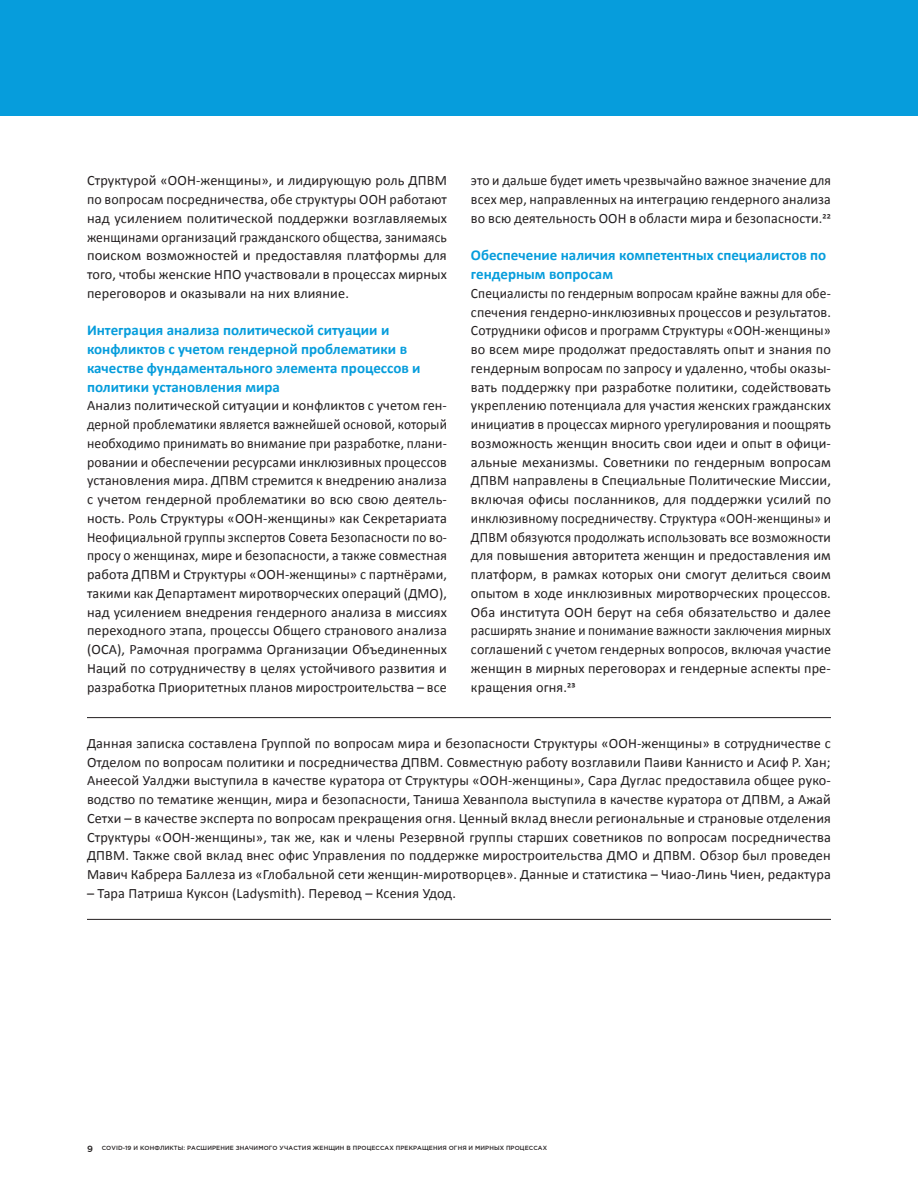
<style>
.page{position:relative;width:918px;height:1188px;background:#fff}
.page>*{position:absolute;margin:0;border:0;box-sizing:border-box;transform-origin:0 0}
.t1{font:700 15px/18.8px "Calibri";color:#069ddc}
.t2{font:14.25px/18.8px "Calibri";letter-spacing:.01em;color:#231f20;text-align:justify}
.t3{font:14.25px/18.8px "Calibri";letter-spacing:.01em;color:#231f20;text-align:justify;scale:.94 1}
.t4{font:14.25px/18.8px "Calibri";letter-spacing:.01em;color:#231f20;text-align:justify;scale:.96 1}
.t5{font:500 6px "Gotham Pro";letter-spacing:.02em;color:#231f20}
.s1{font-size:9px}
</style>
<div class="page">
<div style="left:0;top:0;width:918px;height:115px;background:#069ddc"></div>
<hr style="left:87px;top:717px;width:744px;height:1px;background:#231f20">
<hr style="left:87px;top:919px;width:744px;height:1px;background:#231f20">
<p class="t2" style="left:87px;top:171px;width:361px">Структурой «ООН-женщины», и лидирующую роль ДПВМ по вопросам посредничества, обе структуры ООН работают над усилением политической поддержки возглавляемых женщинами организаций гражданского общества, занимаясь поиском возможностей и предоставляя платформы для того, чтобы женские НПО участвовали в процессах мирных переговоров и оказывали на них влияние.</p>
<p class="t1" style="left:87px;top:321px;width:335px">Интеграция анализа политической ситуации и конфликтов с учетом гендерной проблематики в качестве фундаментального элемента процессов и политики установления мира</p>
<p class="t2" style="left:87px;top:396px;width:362px">Анализ политической ситуации и конфликтов с учетом ген&shy;дерной проблематики является важнейшей основой, который необходимо принимать во внимание при разработке, плани&shy;ровании и обеспечении ресурсами инклюзивных процессов установления мира. ДПВМ стремится к внедрению анализа с учетом гендерной проблематики во всю свою деятель&shy;ность. Роль Структуры «ООН-женщины» как Секретариата Неофициальной группы экспертов Совета Безопасности по во&shy;просу о женщинах, мире и безопасности, а также совместная работа ДПВМ и Структуры «ООН-женщины» с партнёрами, такими как Департамент миротворческих операций (ДМО), над усилением внедрения гендерного анализа в миссиях переходного этапа, процессы Общего странового анализа (ОСА), Рамочная программа Организации Объединенных Наций по сотрудничеству в целях устойчивого развития и разработка Приоритетных планов миростроительства – все</p>
<p class="t4" style="left:471px;top:171px;width:377px">это и дальше будет иметь чрезвычайно важное значение для всех мер, направленных на интеграцию гендерного анализа во всю деятельность ООН в области мира и безопасности.22</p>
<p class="t1" style="left:471px;top:246px;width:357px">Обеспечение наличия компетентных специалистов по гендерным вопросам</p>
<p class="t3" style="left:471px;top:284px;width:384px">Специалисты по гендерным вопросам крайне важны для обе&shy;спечения гендерно-инклюзивных процессов и результатов.<br>Сотрудники офисов и программ Структуры «ООН-женщины» во всем мире продолжат предоставлять опыт и знания по гендерным вопросам по запросу и удаленно, чтобы оказы&shy;вать поддержку при разработке политики, содействовать укреплению потенциала для участия женских гражданских инициатив в процессах мирного урегулирования и поощрять возможность женщин вносить свои идеи и опыт в офици&shy;альные механизмы. Советники по гендерным вопросам ДПВМ направлены в Специальные Политические Миссии, включая офисы посланников, для поддержки усилий по инклюзивному посредничеству. Структура «ООН-женщины» и ДПВМ обязуются продолжать использовать все возможности для повышения авторитета женщин и предоставления им платформ, в рамках которых они смогут делиться своим опытом в ходе инклюзивных миротворческих процессов.<br>Оба института ООН берут на себя обязательство и далее расширять знание и понимание важности заключения мирных соглашений с учетом гендерных вопросов, включая участие женщин в мирных переговорах и гендерные аспекты пре&shy;кращения огня.23</p>
<p class="t2" style="left:87px;top:734px;width:745px">Данная записка составлена Группой по вопросам мира и безопасности Структуры «ООН-женщины» в сотрудничестве с Отделом по вопросам политики и посредничества ДПВМ. Совместную работу возглавили Паиви Каннисто и Асиф Р. Хан; Анеесой Уалджи выступила в качестве куратора от Структуры «ООН-женщины», Сара Дуглас предоставила общее руко&shy;водство по тематике женщин, мира и безопасности, Таниша Хеванпола выступила в качестве куратора от ДПВМ, а Ажай Сетхи – в качестве эксперта по вопросам прекращения огня. Ценный вклад внесли региональные и страновые отделения Структуры «ООН-женщины», так же, как и члены Резервной группы старших советников по вопросам посредничества ДПВМ. Также свой вклад внес офис Управления по поддержке миростроительства ДМО и ДПВМ. Обзор был проведен Мавич Кабрера Баллеза из «Глобальной сети женщин-миротворцев». Данные и статистика – Чиао-Линь Чиен, редактура</p>
<p class="t2" style="left:87px;top:884px;width:371px">– Тара Патриша Куксон (Ladysmith). Перевод – Ксения Удод.</p>
<p class="t5" style="left:87px;top:1145px;width:462px"><span class="s1">9</span> COVID-19 и конфликты: Расширение значимого участия женщин в процессах прекращения огня и мирных процессах</p>
</div>
